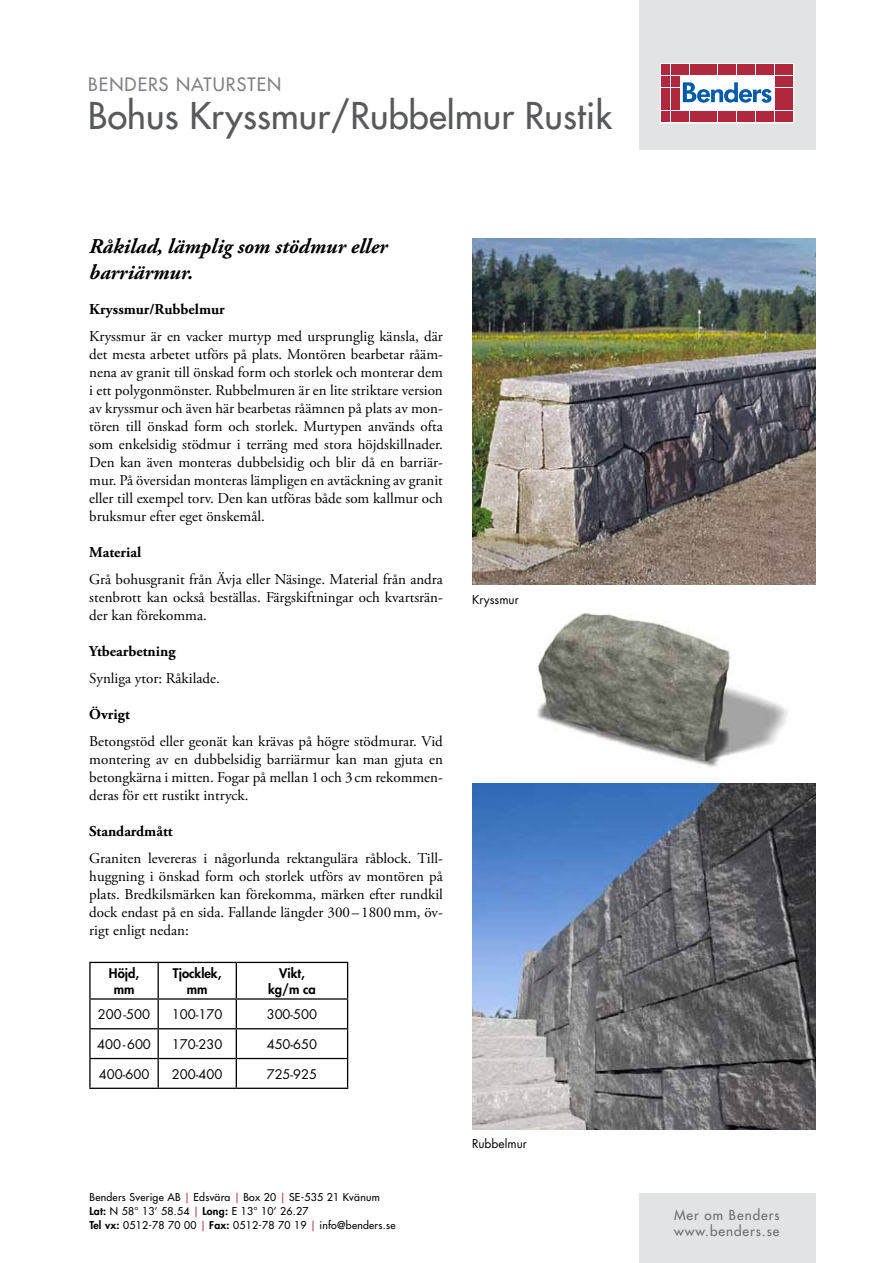
<style>
.page{position:relative;width:893px;height:1263px;background:#fff}
.page>*{position:absolute;margin:0;border:0;box-sizing:border-box;transform-origin:0 0}
.t1{font:500 36px "Futura Std";letter-spacing:.005em;color:#58595b}
.t2{font:italic 700 21px/25.2px "Adobe Garamond Pro";color:#000}
.t3{font:500 18px "Futura Std";letter-spacing:.06em;color:#808285}
.t4{font:15px/18px "Adobe Garamond Pro";color:#000;text-align:justify}
.t5{font:700 15px "Adobe Garamond Pro";color:#000}
.t6{font:500 13.5px/16.2px "Futura Std";letter-spacing:.07em;color:#6d6e71}
.t7{font:12.9px "Futura Std";color:#000}
.t8{font:800 12.9px/15.6px "Futura Std";color:#000;text-align:center}
.t9{font:12px "Futura Std";color:#000}
.t10{font:500 10.5px/13.5px "Futura Std";letter-spacing:.025em;color:#000}
.s1{color:#b0283d}
.s2{font-weight:800}
</style>
<div class="page">
<div style="left:639px;top:0;width:176px;height:150px;background:#e2e3e4"></div>
<div style="left:660px;top:64px;width:134px;height:59px;background:#fff;border:1px solid #fff"></div>
<div style="left:662px;top:65px;width:8px;height:10px;background:#b0283d"></div>
<div style="left:671px;top:65px;width:8px;height:10px;background:#b0283d"></div>
<div style="left:662px;top:76px;width:8px;height:11px;background:#b0283d"></div>
<div style="left:671px;top:76px;width:8px;height:11px;background:#b0283d"></div>
<div style="left:662px;top:88px;width:8px;height:11px;background:#b0283d"></div>
<div style="left:671px;top:88px;width:8px;height:11px;background:#b0283d"></div>
<div style="left:662px;top:100px;width:8px;height:10px;background:#b0283d"></div>
<div style="left:671px;top:100px;width:8px;height:10px;background:#b0283d"></div>
<div style="left:662px;top:111px;width:8px;height:11px;background:#b0283d"></div>
<div style="left:671px;top:111px;width:8px;height:11px;background:#b0283d"></div>
<div style="left:680px;top:65px;width:9px;height:10px;background:#b0283d"></div>
<div style="left:690px;top:65px;width:8px;height:10px;background:#b0283d"></div>
<div style="left:699px;top:65px;width:9px;height:10px;background:#b0283d"></div>
<div style="left:709px;top:65px;width:8px;height:10px;background:#b0283d"></div>
<div style="left:718px;top:65px;width:9px;height:10px;background:#b0283d"></div>
<div style="left:728px;top:65px;width:8px;height:10px;background:#b0283d"></div>
<div style="left:737px;top:65px;width:8px;height:10px;background:#b0283d"></div>
<div style="left:747px;top:65px;width:8px;height:10px;background:#b0283d"></div>
<div style="left:756px;top:65px;width:8px;height:10px;background:#b0283d"></div>
<div style="left:765px;top:65px;width:9px;height:10px;background:#b0283d"></div>
<div style="left:680px;top:111px;width:9px;height:11px;background:#b0283d"></div>
<div style="left:690px;top:111px;width:8px;height:11px;background:#b0283d"></div>
<div style="left:699px;top:111px;width:9px;height:11px;background:#b0283d"></div>
<div style="left:709px;top:111px;width:8px;height:11px;background:#b0283d"></div>
<div style="left:718px;top:111px;width:9px;height:11px;background:#b0283d"></div>
<div style="left:728px;top:111px;width:8px;height:11px;background:#b0283d"></div>
<div style="left:737px;top:111px;width:8px;height:11px;background:#b0283d"></div>
<div style="left:747px;top:111px;width:8px;height:11px;background:#b0283d"></div>
<div style="left:756px;top:111px;width:8px;height:11px;background:#b0283d"></div>
<div style="left:765px;top:111px;width:9px;height:11px;background:#b0283d"></div>
<div style="left:775px;top:65px;width:8px;height:10px;background:#b0283d"></div>
<div style="left:784px;top:65px;width:9px;height:10px;background:#b0283d"></div>
<div style="left:775px;top:76px;width:8px;height:11px;background:#b0283d"></div>
<div style="left:784px;top:76px;width:9px;height:11px;background:#b0283d"></div>
<div style="left:775px;top:88px;width:8px;height:11px;background:#b0283d"></div>
<div style="left:784px;top:88px;width:9px;height:11px;background:#b0283d"></div>
<div style="left:775px;top:100px;width:8px;height:10px;background:#b0283d"></div>
<div style="left:784px;top:100px;width:9px;height:10px;background:#b0283d"></div>
<div style="left:775px;top:111px;width:8px;height:11px;background:#b0283d"></div>
<div style="left:784px;top:111px;width:9px;height:11px;background:#b0283d"></div>
<svg style="left:683px;top:82px;width:88px;height:21px"></svg>
<div style="left:639px;top:1193px;width:177px;height:70px;background:#e2e3e4"></div>
<img style="left:472px;top:238px;width:344px;height:347px">
<img style="left:472px;top:783px;width:344px;height:347px">
<img style="left:537px;top:613px;width:251px;height:155px">
<hr style="left:89px;top:962px;width:69px;height:1px;background:#000">
<hr style="left:89px;top:963px;width:2px;height:35px;background:#000">
<hr style="left:158px;top:962px;width:78px;height:1px;background:#000">
<hr style="left:158px;top:963px;width:1px;height:35px;background:#000">
<hr style="left:236px;top:962px;width:112px;height:1px;background:#000">
<hr style="left:236px;top:963px;width:1px;height:35px;background:#000">
<hr style="left:347px;top:963px;width:1px;height:35px;background:#000">
<hr style="left:89px;top:998px;width:69px;height:2px;background:#000">
<hr style="left:89px;top:1000px;width:2px;height:28px;background:#000">
<hr style="left:158px;top:998px;width:78px;height:2px;background:#000">
<hr style="left:236px;top:998px;width:112px;height:2px;background:#000">
<hr style="left:89px;top:1028px;width:69px;height:1px;background:#000">
<hr style="left:89px;top:1029px;width:2px;height:29px;background:#000">
<hr style="left:158px;top:1028px;width:78px;height:1px;background:#000">
<hr style="left:236px;top:1028px;width:112px;height:1px;background:#000">
<hr style="left:89px;top:1058px;width:69px;height:1px;background:#000">
<hr style="left:89px;top:1059px;width:2px;height:29px;background:#000">
<hr style="left:158px;top:1058px;width:78px;height:1px;background:#000">
<svg style="left:158px;top:1000px;width:1px;height:88px"></svg>
<hr style="left:236px;top:1058px;width:112px;height:1px;background:#000">
<svg style="left:236px;top:1000px;width:1px;height:88px"></svg>
<svg style="left:347px;top:1000px;width:1px;height:88px"></svg>
<hr style="left:89px;top:1088px;width:69px;height:1px;background:#000">
<hr style="left:158px;top:1088px;width:78px;height:1px;background:#000">
<hr style="left:236px;top:1088px;width:112px;height:1px;background:#000">
<p class="t3" style="left:88px;top:73px;width:181px">BENDERS natursten</p>
<h1 class="t1" style="left:88px;top:93px;width:525px">Bohus Kryssmur/Rubbelmur Rustik</h1>
<h2 class="t2" style="left:89px;top:235px;width:300px">Råkilad, lämplig som stödmur eller barriärmur.</h2>
<p class="t5" style="left:89px;top:301px;width:137px">Kryssmur/Rubbelmur</p>
<p class="t4" style="left:89px;top:328px;width:355px">Kryssmur är en vacker murtyp med ursprunglig känsla, där det mesta arbetet utförs på plats. Montören bearbetar råäm&shy;nena av granit till önskad form och storlek och monterar dem i ett polygonmönster. Rubbelmuren är en lite striktare version av kryssmur och även här bearbetas råämnen på plats av mon&shy;tören till önskad form och storlek. Murtypen används ofta som enkelsidig stödmur i terräng med stora höjdskillnader.<br>Den kan även monteras dubbelsidig och blir då en barriär&shy;mur. På översidan monteras lämpligen en avtäckning av granit eller till exempel torv. Den kan utföras både som kallmur och bruksmur efter eget önskemål.</p>
<p class="t5" style="left:89px;top:544px;width:53px">Material</p>
<p class="t4" style="left:89px;top:571px;width:355px">Grå bohusgranit från Ävja eller Näsinge. Material från andra stenbrott kan också beställas. Färgskiftningar och kvartsrän&shy;der kan förekomma.</p>
<p class="t5" style="left:89px;top:643px;width:88px">Ytbearbetning</p>
<p class="t4" style="left:89px;top:670px;width:132px">Synliga ytor: Råkilade.</p>
<p class="t5" style="left:89px;top:706px;width:42px">Övrigt</p>
<p class="t4" style="left:89px;top:733px;width:355px">Betongstöd eller geonät kan krävas på högre stödmurar. Vid montering av en dubbelsidig barriärmur kan man gjuta en betongkärna i mitten. Fogar på mellan 1och 3 cm rekommen&shy;deras för ett rustikt intryck.</p>
<p class="t5" style="left:89px;top:823px;width:85px">Standardmått</p>
<p class="t4" style="left:89px;top:850px;width:355px">Graniten levereras i någorlunda rektangulära råblock. Till&shy;huggning i önskad form och storlek utförs av montören på plats. Bredkilsmärken kan förekomma, märken efter rundkil dock endast på en sida. Fallande längder 300 –1800mm, öv&shy;rigt enligt nedan:</p>
<p class="t8" style="left:109px;top:966px;width:32px">Höjd, mm</p>
<p class="t8" style="left:173px;top:966px;width:50px">Tjocklek, mm</p>
<p class="t8" style="left:268px;top:966px;width:49px">Vikt, kg/m ca</p>
<p class="t7" style="left:98px;top:1006px;width:54px">200-500</p>
<p class="t7" style="left:172px;top:1006px;width:52px">100-170</p>
<p class="t7" style="left:267px;top:1006px;width:52px">300-500</p>
<p class="t7" style="left:97px;top:1036px;width:55px">400-600</p>
<p class="t7" style="left:172px;top:1036px;width:52px">170-230</p>
<p class="t7" style="left:267px;top:1036px;width:52px">450-650</p>
<p class="t7" style="left:99px;top:1066px;width:52px">400-600</p>
<p class="t7" style="left:172px;top:1066px;width:52px">200-400</p>
<p class="t7" style="left:267px;top:1066px;width:52px">725-925</p>
<p class="t10" style="left:90px;top:1191px;width:308px">Benders Sverige AB <span class="s1">|</span> Edsvära <span class="s1">|</span> Box 20 <span class="s1">|</span> SE-535 21 Kvänum<br><span class="s2">Lat:</span> N 58° 13’ 58.54 <span class="s1">|</span> <span class="s2">Long:</span> E 13° 10’ 26.27<br><span class="s2">Tel vx:</span> 0512-78 70 00 <span class="s1">|</span> <span class="s2">Fax:</span> 0512-78 70 19 <span class="s1">|</span> info@benders.se</p>
<p class="t9" style="left:472px;top:592px;width:48px">Kryssmur</p>
<p class="t9" style="left:472px;top:1136px;width:56px">Rubbelmur</p>
<p class="t6" style="left:674px;top:1207px;width:107px">Mer om Benders www.benders.se</p>
</div>
